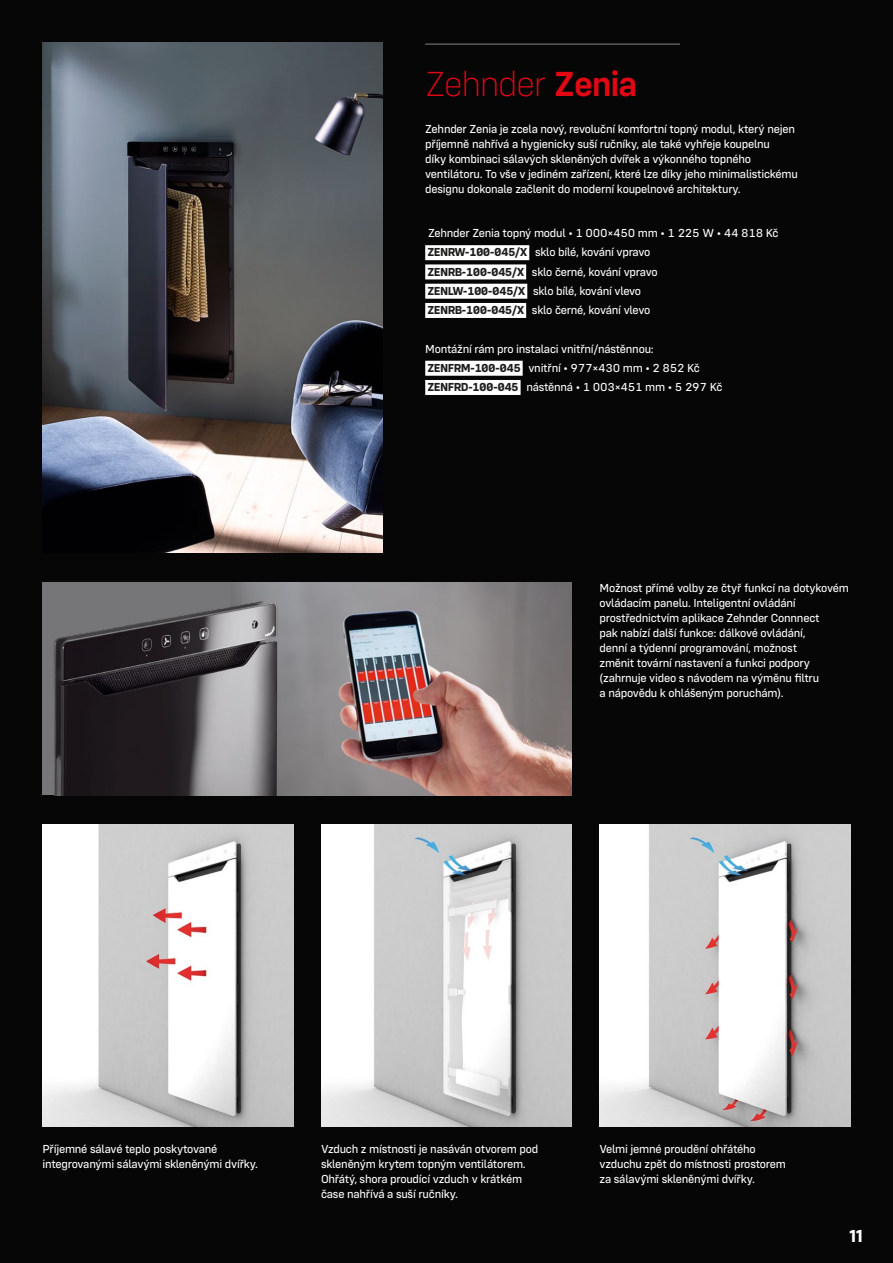
<style>
.page{position:relative;width:893px;height:1263px;background:#060607}
.page>*{position:absolute;margin:0;border:0;box-sizing:border-box;transform-origin:0 0}
.série{font:200 36px "Config";letter-spacing:-.035em;color:#e30613}
.t1{font:700 18px "Config";color:#fff}
.popisky{font:12px/15px "Config Text";letter-spacing:-.02em;color:#fff}
.popisky_tabulka{font:12px "Config Text";letter-spacing:-.02em;color:#fff}
.s1{font-weight:600}
.s2{font-family:"Config";font-weight:700;color:#1d1d1b}
</style>
<div class="page">
<div style="left:43px;top:583px;width:250px;height:212px;background:#767577"></div>
<img style="left:240px;top:583px;width:332px;height:212px">
<div style="left:425px;top:245px;width:104px;height:15px;background:#fff"></div>
<div style="left:425px;top:264px;width:101px;height:15px;background:#fff"></div>
<div style="left:425px;top:284px;width:102px;height:15px;background:#fff"></div>
<div style="left:425px;top:303px;width:101px;height:15px;background:#fff"></div>
<div style="left:425px;top:361px;width:98px;height:15px;background:#fff"></div>
<div style="left:425px;top:380px;width:96px;height:15px;background:#fff"></div>
<img style="left:43px;top:43px;width:340px;height:510px">
<img style="left:321px;top:825px;width:251px;height:302px">
<img style="left:43px;top:825px;width:250px;height:302px">
<img style="left:600px;top:825px;width:250px;height:302px">
<img style="left:54px;top:598px;width:239px;height:197px">
<hr style="left:425px;top:44px;width:255px;height:1px;background:#706f6f">
<p class="série" style="left:425px;top:63px;width:214px">Zehnder <span class="s1">Zenia</span></p>
<p class="popisky" style="left:425px;top:121px;width:374px">Zehnder Zenia je zcela nový, revoluční komfortní topný modul, který nejen příjemně nahřívá a hygienicky suší ručníky, ale také vyhřeje koupelnu<br>díky kombinaci sálavých skleněných dvířek a výkonného topného ventilátoru. To vše v jediném zařízení, které lze díky jeho minimalistickému designu dokonale začlenit do moderní koupelnové architektury.</p>
<p class="popisky_tabulka" style="left:428px;top:226px;width:352px">Zehnder Zenia topný modul • 1 000×450 mm • 1 225 W • 44 818 Kč</p>
<p class="popisky_tabulka" style="left:428px;top:245px;width:224px"><span class="s2">ZENRW-100-045/X</span> sklo bílé, kování vpravo</p>
<p class="popisky_tabulka" style="left:428px;top:265px;width:232px"><span class="s2">ZENRB-100-045/X</span> sklo černé, kování vpravo</p>
<p class="popisky_tabulka" style="left:428px;top:284px;width:215px"><span class="s2">ZENLW-100-045/X</span> sklo bílé, kování vlevo</p>
<p class="popisky_tabulka" style="left:428px;top:303px;width:224px"><span class="s2">ZENRB-100-045/X</span> sklo černé, kování vlevo</p>
<p class="popisky_tabulka" style="left:425px;top:342px;width:230px">Montážní rám pro instalaci vnitřní/nástěnnou:</p>
<p class="popisky_tabulka" style="left:428px;top:361px;width:274px"><span class="s2">ZENFRM-100-045</span> vnitřní • 977×430 mm • 2 852 Kč</p>
<p class="popisky_tabulka" style="left:428px;top:380px;width:296px"><span class="s2">ZENFRD-100-045</span> nástěnná • 1 003×451 mm • 5 297 Kč</p>
<p class="popisky" style="left:600px;top:580px;width:251px">Možnost přímé volby ze čtyř funkcí na dotykovém ovládacím panelu. Inteligentní ovládání prostřednictvím aplikace Zehnder Connnect<br>pak nabízí další funkce: dálkové ovládání,<br>denní a týdenní programování, možnost<br>změnit tovární nastavení a funkci podpory (zahrnuje video s návodem na výměnu filtru<br>a nápovědu k ohlášeným poruchám).</p>
<p class="popisky" style="left:43px;top:1141px;width:217px">Příjemné sálavé teplo poskytované integrovanými sálavými skleněnými dvířky.</p>
<p class="popisky" style="left:321px;top:1141px;width:219px">Vzduch z místnosti je nasáván otvorem pod skleněným krytem topným ventilátorem.<br>Ohřátý, shora proudící vzduch v krátkém čase nahřívá a suší ručníky.</p>
<p class="popisky" style="left:600px;top:1141px;width:188px">Velmi jemné proudění ohřátého vzduchu zpět do místnosti prostorem za sálavými skleněnými dvířky.</p>
<h2 class="t1" style="left:849px;top:1225px;width:16px">11</h2>
</div>
